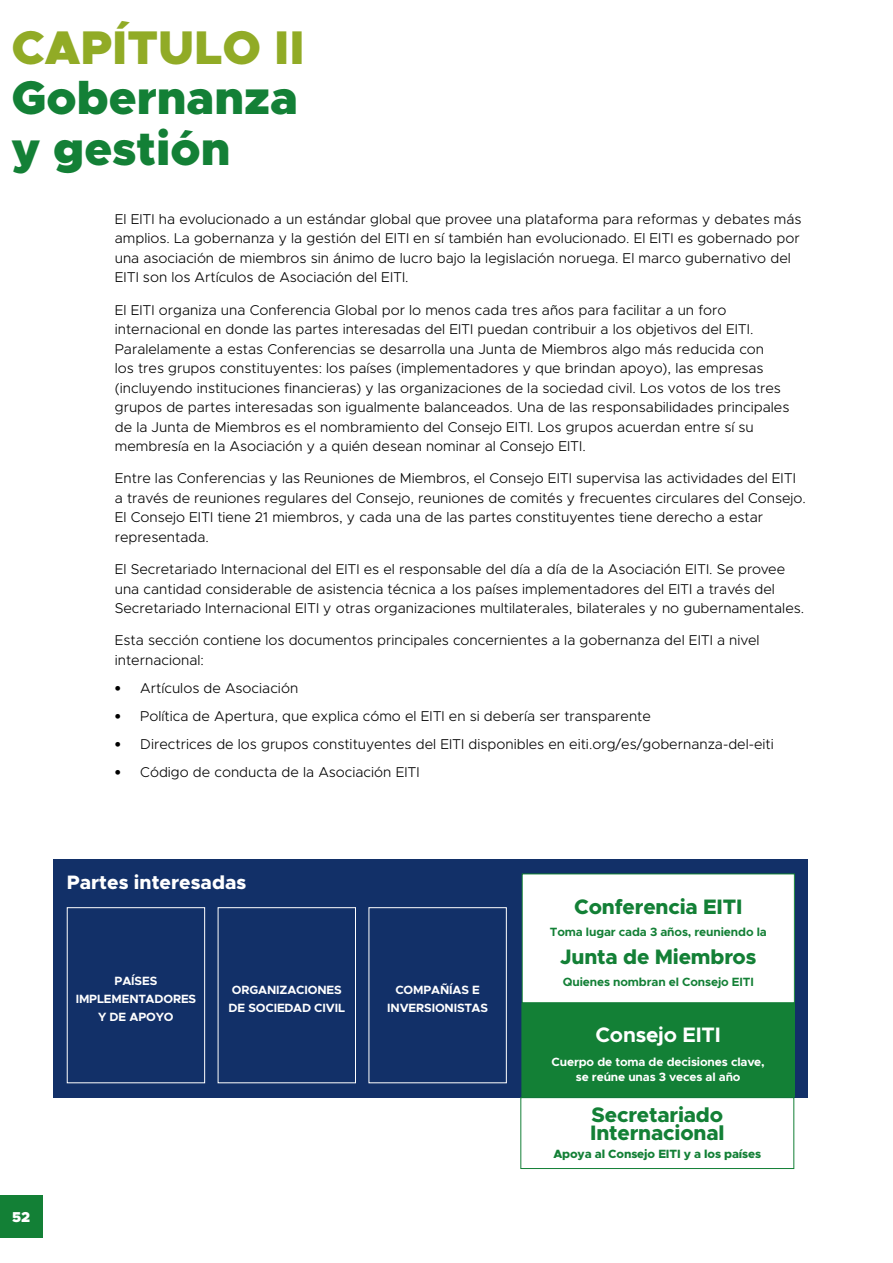
<style>
.page{position:relative;width:893px;height:1263px;background:#fff}
.page>*{position:absolute;margin:0;border:0;box-sizing:border-box;transform-origin:0 0}
.t1{font:900 47.4px/50.6px "Metropolis";color:#138036}
.t2{font:900 47.4px "Metropolis";color:#91ab26}
.t3{font:800 21px/18px "Metropolis";letter-spacing:-.01em;color:#138036}
.t4{font:700 21px "Metropolis";letter-spacing:-.01em;color:#fff}
.t5{font:800 19.5px "Metropolis";color:#fff}
.t6{font:900 14.4px "Metropolis";color:#fff}
.t7{font:300 14.25px/19.5px "Metropolis";color:#000}
.t8{font:700 12px/18px "Metropolis";letter-spacing:-.01em;color:#fff;text-align:center}
.t9{font:700 12px "Metropolis";letter-spacing:-.01em;color:#138036}
.t10{font:800 12px "Metropolis";letter-spacing:-.01em;color:#138036}
.s1{font-family:"Myriad Pro";font-weight:700;font-size:18px}
</style>
<div class="page">
<div style="left:0;top:1195px;width:43px;height:42px;background:#138036"></div>
<div style="left:54px;top:859px;width:754px;height:238px;background:#123068"></div>
<div style="left:67px;top:907px;width:138px;height:176px;border:1px solid #fff"></div>
<div style="left:218px;top:907px;width:138px;height:176px;border:1px solid #fff"></div>
<div style="left:369px;top:907px;width:138px;height:176px;border:1px solid #fff"></div>
<div style="left:522px;top:874px;width:272px;height:129px;background:#fff"></div>
<div style="left:522px;top:873px;width:273px;height:130px;border:1px solid #138036"></div>
<div style="left:522px;top:1004px;width:272px;height:92px;background:#138036"></div>
<div style="left:521px;top:1003px;width:274px;height:94px;border:2px solid #138036"></div>
<div style="left:520px;top:1097px;width:274px;height:72px;border:1px solid #138036"></div>
<h1 class="t2" style="left:11px;top:17px;width:295px">CAPÍTULO II</h1>
<h1 class="t1" style="left:11px;top:73px;width:288px">Gobernanza y gestión</h1>
<p class="t7" style="left:115px;top:209px;width:688px">El EITI ha evolucionado a un estándar global que provee una plataforma para reformas y debates más amplios. La gobernanza y la gestión del EITI en sí también han evolucionado. El EITI es gobernado por una asociación de miembros sin ánimo de lucro bajo la legislación noruega. El marco gubernativo del EITI son los Artículos de Asociación del EITI.</p>
<p class="t7" style="left:115px;top:300px;width:676px">El EITI organiza una Conferencia Global por lo menos cada tres años para facilitar a un foro internacional en donde las partes interesadas del EITI puedan contribuir a los objetivos del EITI.<br>Paralelamente a estas Conferencias se desarrolla una Junta de Miembros algo más reducida con<br>los tres grupos constituyentes: los países (implementadores y que brindan apoyo), las empresas (incluyendo instituciones financieras) y las organizaciones de la sociedad civil. Los votos de los tres grupos de partes interesadas son igualmente balanceados. Una de las responsabilidades principales de la Junta de Miembros es el nombramiento del Consejo EITI. Los grupos acuerdan entre sí su membresía en la Asociación y a quién desean nominar al Consejo EITI.</p>
<p class="t7" style="left:115px;top:469px;width:693px">Entre las Conferencias y las Reuniones de Miembros, el Consejo EITI supervisa las actividades del EITI a través de reuniones regulares del Consejo, reuniones de comités y frecuentes circulares del Consejo.<br>El Consejo EITI tiene 21 miembros, y cada una de las partes constituyentes tiene derecho a estar representada.</p>
<p class="t7" style="left:115px;top:559px;width:691px">El Secretariado Internacional del EITI es el responsable del día a día de la Asociación EITI. Se provee una cantidad considerable de asistencia técnica a los países implementadores del EITI a través del<br>Secretariado Internacional EITI y otras organizaciones multilaterales, bilaterales y no gubernamentales.</p>
<p class="t7" style="left:115px;top:631px;width:646px">Esta sección contiene los documentos principales concernientes a la gobernanza del EITI a nivel internacional:</p>
<p class="t7" style="left:115px;top:678px;width:185px"><span class="s1">•</span> Artículos de Asociación</p>
<p class="t7" style="left:115px;top:706px;width:538px"><span class="s1">•</span> Política de Apertura, que explica cómo el EITI en si debería ser transparente</p>
<p class="t7" style="left:115px;top:734px;width:661px"><span class="s1">•</span> Directrices de los grupos constituyentes del EITI disponibles en eiti.org/es/gobernanza-del-eiti</p>
<p class="t7" style="left:115px;top:762px;width:306px"><span class="s1">•</span> Código de conducta de la Asociación EITI</p>
<h3 class="t5" style="left:67px;top:870px;width:181px">Partes interesadas</h3>
<p class="t8" style="left:76px;top:972px;width:122px">PAÍSES<br>IMPLEMENTADORES<br>Y DE APOYO</p>
<p class="t8" style="left:229px;top:981px;width:118px;text-align:left">ORGANIZACIONES<br>DE SOCIEDAD CIVIL</p>
<p class="t8" style="left:387px;top:981px;width:102px">COMPAÑÍAS E<br>INVERSIONISTAS</p>
<p class="t6" style="left:12px;top:1208px;width:20px">52</p>
<h2 class="t3" style="left:574px;top:897px;width:170px">Conferencia EITI</h2>
<p class="t9" style="left:550px;top:924px;width:219px">Toma lugar cada 3 años, reuniendo la</p>
<h2 class="t3" style="left:560px;top:947px;width:198px">Junta de Miembros</h2>
<p class="t9" style="left:563px;top:974px;width:193px">Quienes nombran el Consejo EITI</p>
<h2 class="t4" style="left:595px;top:1022px;width:127px">Consejo EITI</h2>
<p class="t8" style="left:552px;top:1054px;width:215px;line-height:15px">Cuerpo de toma de decisiones clave, se reúne unas 3 veces al año</p>
<h2 class="t3" style="left:590px;top:1106px;width:136px">Secretariado<br>Internacional</h2>
<p class="t10" style="left:553px;top:1146px;width:209px">Apoya al Consejo EITI y a los países</p>
</div>
